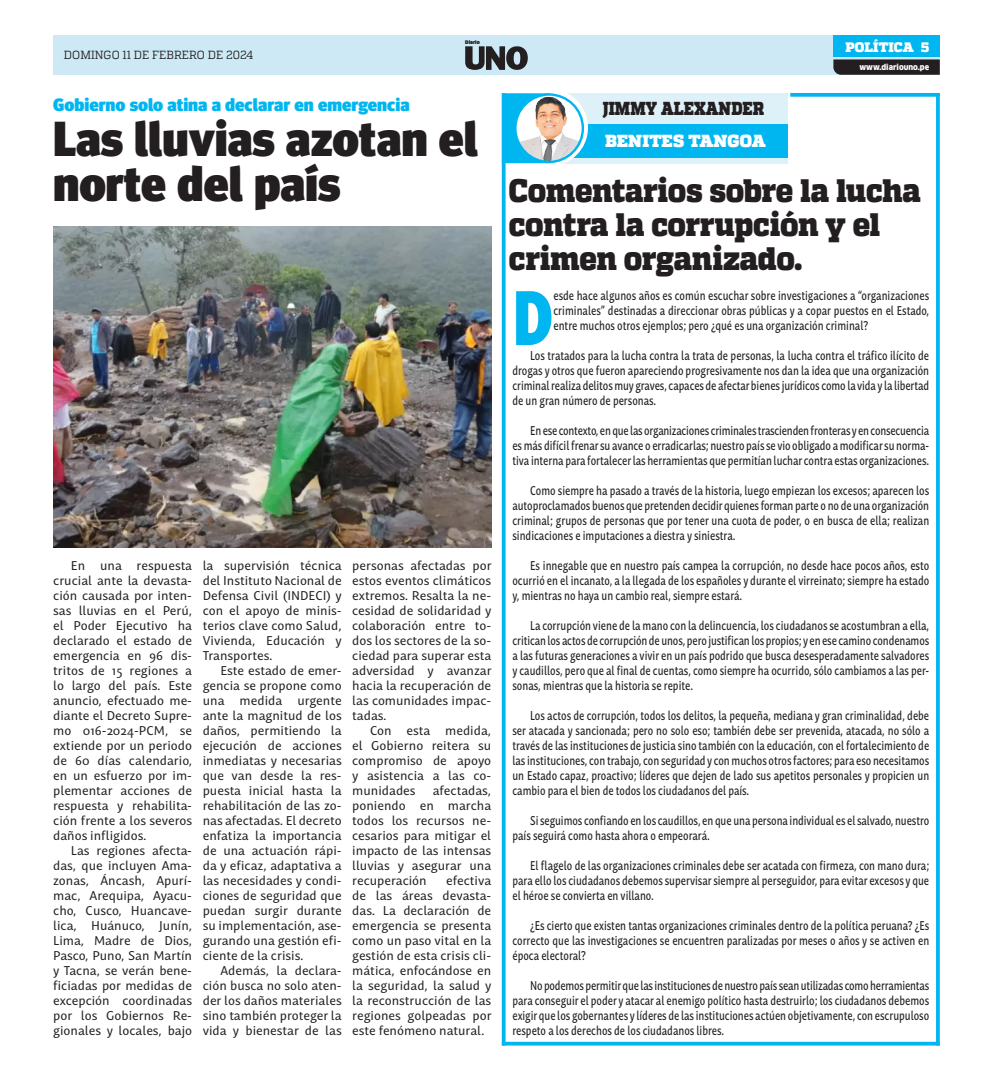
<style>
.page{position:relative;width:993px;height:1081px;background:#fff}
.page>*{position:absolute;margin:0;border:0;box-sizing:border-box;transform-origin:0 0}
.TEXTO_NOTA{font:900 75.88px "Mastro Sans";color:#00b6f0;scale:.78 1}
.TITULAR{font:900 49.25px/45px "Meta Head OT";color:#231f20}
.t1{font:900 32.5px/33.8px "Quadon";letter-spacing:-.015em;color:#231f20;scale:.91 1}
.t2{font:900 18.88px "Quadon";letter-spacing:.005em;color:#231f20;scale:.84 1}
.TITULAR-2{font:900 18px "Meta Head OT";color:#00b6f0;scale:1.04 1}
.t3{font:900 17.5px "Quadon";color:#fff}
.t4{font:900 13.75px "Quadon";letter-spacing:.01em;color:#fff}
.TEXTO_NOTA-2{font:500 12.5px/15px "Mastro Sans";color:#231f20;text-align:justify;scale:.78 1}
.t5{font:12.5px/15px "Mastro Sans";color:#231f20;text-align:justify}
.t6{font:11.75px "Quadon";color:#231f20;scale:.95 1}
.t7{font:900 7.88px "Clan Pro";color:#fff;scale:.95 1}
.t8{font:900 4.88px "Clan Pro";letter-spacing:-.01em;color:#231f20}
</style>
<div class="page">
<div style="left:53px;top:35px;width:886px;height:40px;background:#cce9f5"></div>
<div style="left:833px;top:35px;width:106px;height:22px;background:#00b6f0"></div>
<svg style="left:833px;top:59px;width:106px;height:16px;background:#2c292b"></svg>
<svg style="left:465px;top:46px;width:62px;height:24px"></svg>
<hr style="left:501px;top:1042px;width:438px;height:3px;background:#00b6f0">
<div style="left:501px;top:93px;width:286px;height:32px;background:#dff1f8"></div>
<div style="left:548px;top:152px;width:239px;height:11px;background:#dff1f8"></div>
<div style="left:548px;top:125px;width:239px;height:33px;background:#00b6f0"></div>
<svg style="left:510px;top:89px;width:78px;height:77px"></svg>
<svg style="left:505px;top:93px;width:38px;height:70px"></svg>
<img style="left:515px;top:94px;width:67px;height:68px;border-radius:34px">
<div style="left:514px;top:93px;width:70px;height:70px;border:2px solid #00b6f0;border-radius:50%"></div>
<svg style="left:501px;top:93px;width:4px;height:952px;background:#33c4f2"></svg>
<svg style="left:935px;top:97px;width:4px;height:945px;fill:#04b7f0"></svg>
<svg style="left:790px;top:93px;width:149px;height:4px"></svg>
<img style="left:53px;top:227px;width:438px;height:320px">
<p class="t6" style="left:64px;top:48px;width:201px">DOMINGO 11 DE FEBRERO DE 2024</p>
<p class="t8" style="left:465px;top:40px;width:16px">Diario</p>
<p class="TITULAR-2" style="left:53px;top:94px;width:344px">Gobierno solo atina a declarar en emergencia</p>
<p class="TITULAR" style="left:53px;top:115px;width:426px">Las lluvias azotan el norte del país</p>
<p class="t5" style="left:53px;top:557px;width:140px;text-indent:18px">En una respuesta crucial ante la devasta&shy;ción causada por inten&shy;sas lluvias en el Perú, el Poder Ejecutivo ha declarado el estado de emergencia en 96 dis&shy;tritos de 15 regiones a lo largo del país. Este anuncio, efectuado me&shy;diante el Decreto Supre&shy;mo 016-2024-PCM, se extiende por un periodo de 60 días calendario, en un esfuerzo por im&shy;plementar acciones de respuesta y rehabilita&shy;ción frente a los severos daños infligidos.</p>
<p class="t5" style="left:53px;top:842px;width:140px;text-indent:18px">Las regiones afecta&shy;das, que incluyen Ama&shy;zonas, Áncash, Apurí&shy;mac, Arequipa, Ayacu&shy;cho, Cusco, Huancave&shy;lica, Huánuco, Junín, Lima, Madre de Dios, Pasco, Puno, San Martín y Tacna, se verán bene&shy;ficiadas por medidas de excepción coordinadas por los Gobiernos Re&shy;gionales y locales, bajo</p>
<p class="t5" style="left:203px;top:557px;width:141px">la supervisión técnica del Instituto Nacional de Defensa Civil (INDECI) y con el apoyo de minis&shy;terios clave como Salud, Vivienda, Educación y Transportes.</p>
<p class="t5" style="left:203px;top:662px;width:140px;text-indent:18px">Este estado de emer&shy;gencia se propone como una medida urgente ante la magnitud de los daños, permitiendo la ejecución de acciones inmediatas y necesarias que van desde la res&shy;puesta inicial hasta la rehabilitación de las zo&shy;nas afectadas. El decreto enfatiza la importancia de una actuación rápi&shy;da y eficaz, adaptativa a las necesidades y condi&shy;ciones de seguridad que puedan surgir durante su implementación, ase&shy;gurando una gestión efi&shy;ciente de la crisis.</p>
<p class="t5" style="left:203px;top:962px;width:140px;text-indent:18px">Además, la declara&shy;ción busca no solo aten&shy;der los daños materiales sino también proteger la vida y bienestar de las</p>
<p class="t5" style="left:352px;top:557px;width:141px">personas afectadas por estos eventos climáticos extremos. Resalta la ne&shy;cesidad de solidaridad y colaboración entre to&shy;dos los sectores de la so&shy;ciedad para superar esta adversidad y avanzar hacia la recuperación de las comunidades impac&shy;tadas.</p>
<p class="t5" style="left:352px;top:722px;width:140px;text-indent:18px">Con esta medida, el Gobierno reitera su compromiso de apoyo y asistencia a las co&shy;munidades</p>
<p class="t5" style="left:352px;top:782px;width:140px;text-indent:81px">afectadas, poniendo en marcha todos los recursos ne&shy;cesarios para mitigar el impacto de las intensas lluvias y asegurar una recuperación</p>
<p class="t5" style="left:352px;top:872px;width:141px;text-indent:94px">efectiva de las áreas devasta&shy;das. La declaración de emergencia se presenta como un paso vital en la gestión de esta crisis cli&shy;mática, enfocándose en la seguridad, la salud y la reconstrucción de las regiones golpeadas por este fenómeno natural.</p>
<p class="t2" style="left:602px;top:98px;width:194px">JIMMY ALEXANDER</p>
<p class="t3" style="left:605px;top:130px;width:162px">BENITES TANGOA</p>
<p class="t4" style="left:845px;top:39px;width:70px">POLÍTICA</p>
<p class="t4" style="left:920px;top:39px;width:10px">5</p>
<p class="t7" style="left:859px;top:62px;width:75px">www.diariouno.pe</p>
<p class="t1" style="left:508px;top:175px;width:454px">Comentarios sobre la lucha contra la corrupción y el crimen organizado.</p>
<p class="TEXTO_NOTA" style="left:512px;top:255px;width:54px">D</p>
<p class="TEXTO_NOTA-2" style="left:553px;top:287px;width:483px">esde hace algunos años es común escuchar sobre investigaciones a “organizaciones criminales” destinadas a direccionar obras públicas y a copar puestos en el Estado, entre muchos otros ejemplos; pero ¿qué es una organización criminal?</p>
<p class="TEXTO_NOTA-2" style="left:512px;top:347px;width:535px;text-indent:18px">Los tratados para la lucha contra la trata de personas, la lucha contra el tráfico ilícito de drogas y otros que fueron apareciendo progresivamente nos dan la idea que una organización criminal realiza delitos muy graves, capaces de afectar bienes jurídicos como la vida y la libertad de un gran número de personas.</p>
<p class="TEXTO_NOTA-2" style="left:512px;top:422px;width:535px;text-indent:18px">En ese contexto, en que las organizaciones criminales trascienden fronteras y en consecuencia es más difícil frenar su avance o erradicarlas; nuestro país se vio obligado a modificar su norma&shy;tiva interna para fortalecer las herramientas que permitían luchar contra estas organizaciones.</p>
<p class="TEXTO_NOTA-2" style="left:512px;top:482px;width:535px;text-indent:18px">Como siempre ha pasado a través de la historia, luego empiezan los excesos; aparecen los autoproclamados buenos que pretenden decidir quienes forman parte o no de una organización criminal; grupos de personas que por tener una cuota de poder, o en busca de ella; realizan sindicaciones e imputaciones a diestra y siniestra.</p>
<p class="TEXTO_NOTA-2" style="left:512px;top:557px;width:535px;text-indent:18px">Es innegable que en nuestro país campea la corrupción, no desde hace pocos años, esto ocurrió en el incanato, a la llegada de los españoles y durante el virreinato; siempre ha estado y, mientras no haya un cambio real, siempre estará.</p>
<p class="TEXTO_NOTA-2" style="left:512px;top:617px;width:535px;text-indent:18px">La corrupción viene de la mano con la delincuencia, los ciudadanos se acostumbran a ella, critican los actos de corrupción de unos, pero justifican los propios; y en ese camino condenamos a las futuras generaciones a vivir en un país podrido que busca desesperadamente salvadores y caudillos, pero que al final de cuentas, como siempre ha ocurrido, sólo cambiamos a las per&shy;sonas, mientras que la historia se repite.</p>
<p class="TEXTO_NOTA-2" style="left:512px;top:707px;width:535px;text-indent:18px">Los actos de corrupción, todos los delitos, la pequeña, mediana y gran criminalidad, debe ser atacada y sancionada; pero no solo eso; también debe ser prevenida, atacada, no sólo a través de las instituciones de justicia sino también con la educación, con el fortalecimiento de las instituciones, con trabajo, con seguridad y con muchos otros factores; para eso necesitamos un Estado capaz, proactivo; líderes que dejen de lado sus apetitos personales y propicien un cambio para el bien de todos los ciudadanos del país.</p>
<p class="TEXTO_NOTA-2" style="left:512px;top:812px;width:535px;text-indent:18px">Si seguimos confiando en los caudillos, en que una persona individual es el salvado, nuestro país seguirá como hasta ahora o empeorará.</p>
<p class="TEXTO_NOTA-2" style="left:512px;top:857px;width:535px;text-indent:18px">El flagelo de las organizaciones criminales debe ser acatada con firmeza, con mano dura; para ello los ciudadanos debemos supervisar siempre al perseguidor, para evitar excesos y que el héroe se convierta en villano.</p>
<p class="TEXTO_NOTA-2" style="left:512px;top:917px;width:535px;text-indent:18px">¿Es cierto que existen tantas organizaciones criminales dentro de la política peruana? ¿Es correcto que las investigaciones se encuentren paralizadas por meses o años y se activen en época electoral?</p>
<p class="TEXTO_NOTA-2" style="left:512px;top:977px;width:535px;text-indent:18px">No podemos permitir que las instituciones de nuestro país sean utilizadas como herramientas para conseguir el poder y atacar al enemigo político hasta destruirlo; los ciudadanos debemos exigir que los gobernantes y líderes de las instituciones actúen objetivamente, con escrupuloso respeto a los derechos de los ciudadanos libres.</p>
</div>
